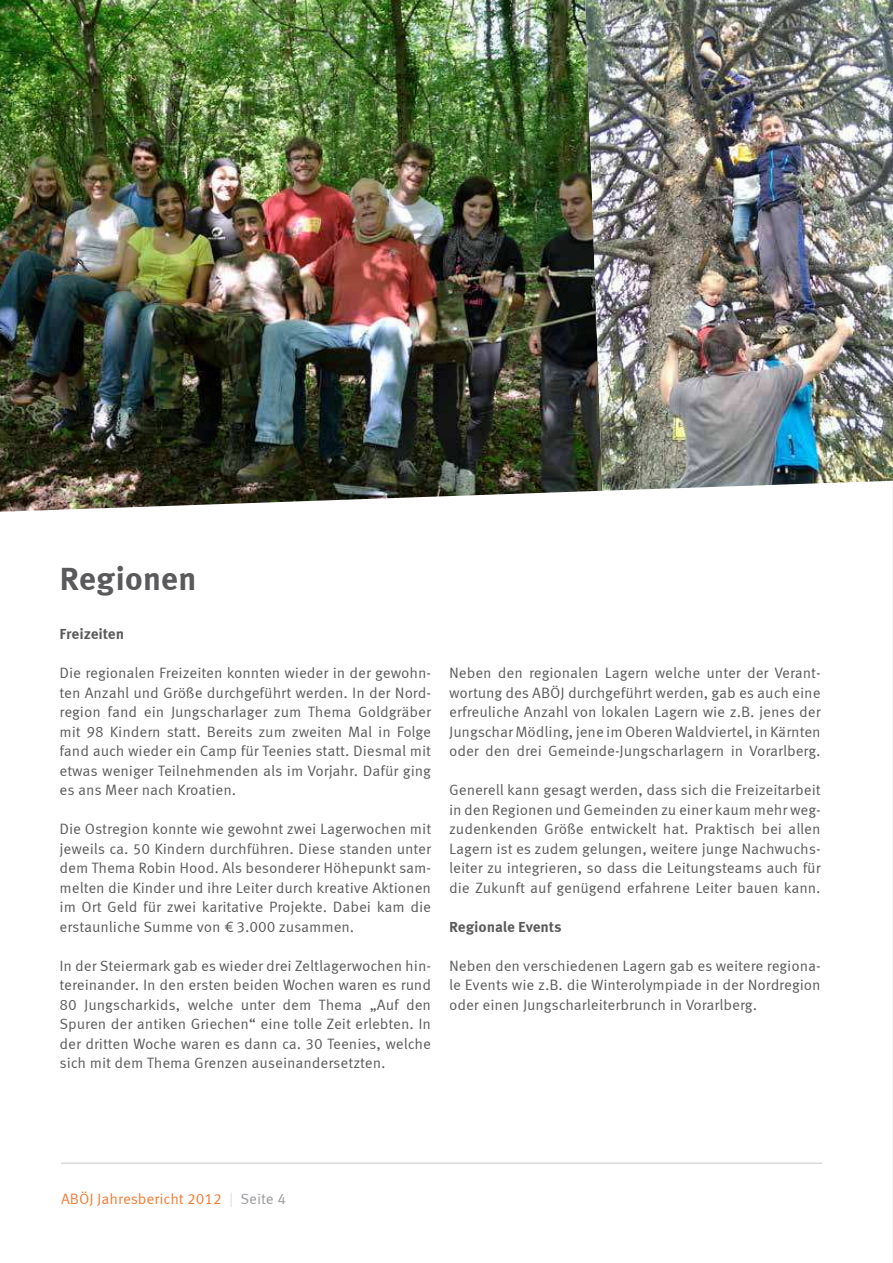
<style>
.page{position:relative;width:893px;height:1263px;background:#fff}
.page>*{position:absolute;margin:0;border:0;box-sizing:border-box;transform-origin:0 0}
.t1{font:700 33px "Meta Correspondence";letter-spacing:-.01em;color:#5a5a5c}
.t2{font:15px/19.5px "Meta Correspondence";letter-spacing:-.005em;color:#5a5a5c;text-align:justify}
.t3{font:15px "Meta Correspondence";letter-spacing:-.005em;color:#f47b35}
.t4{font:700 15px "Meta Correspondence";letter-spacing:-.005em;color:#5a5a5c}
.s1{color:#dfe0e1}
.s2{color:#989a9d}
</style>
<div class="page">
<hr style="left:892px;top:0;width:1px;height:1263px;background:#f1f1f1">
<img style="left:0;top:0;width:594px;height:512px">
<img style="left:585px;top:0;width:308px;height:491px">
<hr style="left:61px;top:1162px;width:761px;height:2px;background:#d8d9da">
<h1 class="t1" style="left:60px;top:561px;width:139px">Regionen</h1>
<p class="t4" style="left:60px;top:626px;width:66px">Freizeiten</p>
<p class="t2" style="left:60px;top:664px;width:373px">Die regionalen Freizeiten konnten wieder in der gewohn&shy;ten Anzahl und Größe durchgeführt werden. In der Nord&shy;region fand ein Jungscharlager zum Thema Goldgräber mit 98 Kindern statt. Bereits zum zweiten Mal in Folge fand auch wieder ein Camp für Teenies statt. Diesmal mit etwas weniger Teilnehmenden als im Vorjahr. Dafür ging es ans Meer nach Kroatien.</p>
<p class="t2" style="left:60px;top:820px;width:373px">Die Ostregion konnte wie gewohnt zwei Lagerwochen mit jeweils ca. 50 Kindern durchführen. Diese standen unter dem Thema Robin Hood. Als besonderer Höhepunkt sam&shy;melten die Kinder und ihre Leiter durch kreative Aktionen im Ort Geld für zwei karitative Projekte. Dabei kam die erstaunliche Summe von € 3.000 zusammen.</p>
<p class="t2" style="left:60px;top:956px;width:373px">In der Steiermark gab es wieder drei Zeltlagerwochen hin&shy;tereinander. In den ersten beiden Wochen waren es rund 80 Jungscharkids, welche unter dem Thema „Auf den Spuren der antiken Griechen“ eine tolle Zeit erlebten. In der dritten Woche waren es dann ca. 30 Teenies, welche sich mit dem Thema Grenzen auseinandersetzten.</p>
<p class="t2" style="left:449px;top:664px;width:373px">Neben den regionalen Lagern welche unter der Verant&shy;wortung des ABÖJ durchgeführt werden, gab es auch eine erfreuliche Anzahl von lokalen Lagern wie z.B. jenes der Jungschar Mödling, jene im Oberen Waldviertel, in Kärnten oder den drei Gemeinde-Jungscharlagern in Vorarlberg.</p>
<p class="t2" style="left:449px;top:781px;width:373px">Generell kann gesagt werden, dass sich die Freizeitarbeit in den Regionen und Gemeinden zu einer kaum mehr weg&shy;zudenkenden Größe entwickelt hat. Praktisch bei allen Lagern ist es zudem gelungen, weitere junge Nachwuchs&shy;leiter zu integrieren, so dass die Leitungsteams auch für die Zukunft auf genügend erfahrene Leiter bauen kann.</p>
<p class="t4" style="left:449px;top:918px;width:114px">Regionale Events</p>
<p class="t2" style="left:449px;top:956px;width:373px">Neben den verschiedenen Lagern gab es weitere regiona&shy;le Events wie z.B. die Winterolympiade in der Nordregion oder einen Jungscharleiterbrunch in Vorarlberg.</p>
<p class="t3" style="left:61px;top:1192px;width:227px">ABÖJ Jahresbericht 2012 <span class="s1">|</span> <span class="s2">Seite 4</span></p>
</div>
